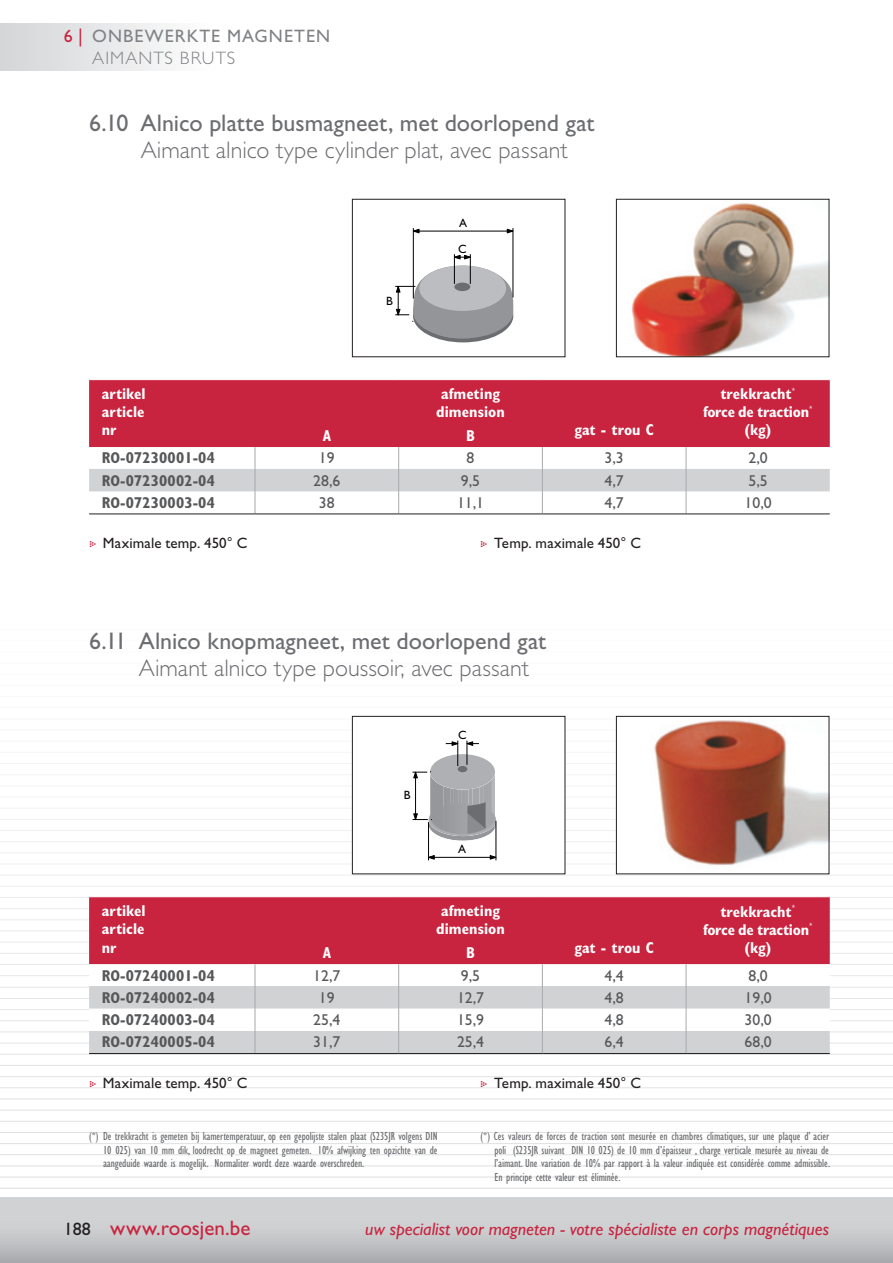
<style>
.page{position:relative;width:893px;height:1263px;background:#fff}
.page>*{position:absolute;margin:0;border:0;box-sizing:border-box;transform-origin:0 0}
.T2_NL{font:24px/27px "Gill Sans Std";color:#6c6d70}
.t1{font:21px "Gill Sans Std";color:#c8233f}
.t2{font:italic 18px "Gill Sans Std";color:#c8233f}
.t3{font:18px/21.6px "Gill Sans Std";letter-spacing:.06em;color:#808285}
.producttabel_paramet{font:700 condensed 15.75px "Gill Sans Std";color:#fff}
.producttabel_code{font:700 condensed 15.75px "Gill Sans Std";letter-spacing:.01em;color:#57585a}
.producttabel_waarden{font:15.75px "Gill Sans Std";color:#57585a}
.producttabel_artikel{font:700 condensed 15.75px "Gill Sans Std";color:#fff}
.infotabel_body_NL{font:15px "Gill Sans Std";letter-spacing:.005em;color:#231f20}
.t4{font:condensed 12px/13.5px "Gill Sans Std";letter-spacing:-.005em;color:#6c6d70;text-align:justify}
.t5{font:12px "Gill Sans Std";color:#000}
.s1{color:#c8233f}
.s2{font-weight:300}
.s3{font-family:"Unit OT";font-weight:300;color:#c8233f}
.s4{font-size:18px;color:#231f20}
</style>
<div class="page">
<div style="left:0;top:1198px;width:893px;height:65px;background:linear-gradient(to bottom,#dbdcdd,#b1b2b6)"></div>
<img style="left:632px;top:203px;width:195px;height:152px">
<div style="left:616px;top:199px;width:213px;height:158px;border:1px solid #231f20"></div>
<img style="left:654px;top:720px;width:173px;height:145px">
<div style="left:616px;top:716px;width:213px;height:158px;border:1px solid #231f20"></div>
<hr style="left:454px;top:254px;width:1px;height:30px;background:#000">
<hr style="left:470px;top:254px;width:1px;height:30px;background:#000">
<hr style="left:413px;top:228px;width:1px;height:70px;background:#000">
<hr style="left:513px;top:228px;width:1px;height:69px;background:#000">
<hr style="left:413px;top:231px;width:100px;height:1px;background:#000">
<svg style="left:413px;top:229px;width:7px;height:5px"></svg>
<svg style="left:506px;top:229px;width:8px;height:5px"></svg>
<svg style="left:395px;top:255px;width:119px;height:84px"></svg>
<div style="left:352px;top:199px;width:213px;height:158px;border:1px solid #231f20"></div>
<hr style="left:428px;top:822px;width:1px;height:38px;background:#000">
<hr style="left:496px;top:821px;width:1px;height:39px;background:#000">
<hr style="left:428px;top:857px;width:68px;height:1px;background:#000">
<svg style="left:429px;top:855px;width:6px;height:5px"></svg>
<svg style="left:489px;top:855px;width:8px;height:5px"></svg>
<svg style="left:413px;top:741px;width:84px;height:100px"></svg>
<div style="left:352px;top:716px;width:213px;height:158px;border:1px solid #231f20"></div>
<div style="left:89px;top:380px;width:741px;height:67px;background:#c8233f"></div>
<svg style="left:89px;top:447px;width:741px;height:66px"></svg>
<hr style="left:89px;top:513px;width:166px;height:1px;background:#231f20">
<hr style="left:255px;top:513px;width:144px;height:1px;background:#231f20">
<hr style="left:399px;top:513px;width:143px;height:1px;background:#231f20">
<hr style="left:542px;top:513px;width:144px;height:1px;background:#231f20">
<hr style="left:686px;top:513px;width:144px;height:1px;background:#231f20">
<div style="left:89px;top:897px;width:741px;height:67px;background:#c8233f"></div>
<svg style="left:89px;top:964px;width:741px;height:22px"></svg>
<svg style="left:89px;top:986px;width:741px;height:67px;fill:#d1d2d4"></svg>
<svg style="left:398px;top:964px;width:1px;height:89px"></svg>
<svg style="left:542px;top:964px;width:1px;height:89px"></svg>
<svg style="left:686px;top:964px;width:1px;height:89px"></svg>
<svg style="left:255px;top:964px;width:1px;height:89px"></svg>
<hr style="left:89px;top:1053px;width:166px;height:1px;background:#231f20">
<hr style="left:255px;top:1053px;width:144px;height:1px;background:#231f20">
<hr style="left:399px;top:1053px;width:143px;height:1px;background:#231f20">
<hr style="left:542px;top:1053px;width:144px;height:1px;background:#231f20">
<hr style="left:686px;top:1053px;width:144px;height:1px;background:#231f20">
<div style="left:0;top:23px;width:370px;height:47px;background:linear-gradient(to right,#dbdcde,#fff)"></div>
<p class="t3" style="left:92px;top:25px;width:239px;text-indent:-28px"><span class="s1">6 |</span> ONBEWERKTE MAGNETEN<br><span class="s2">AIMANTS BRUTS</span></p>
<p class="T2_NL" style="left:141px;top:110px;width:455px;text-indent:-51px">6.10 Alnico platte busmagneet, met doorlopend gat<br><span class="s2">Aimant alnico type cylinder plat, avec passant</span></p>
<p class="t5" style="left:459px;top:216px;width:10px">A</p>
<p class="producttabel_artikel" style="left:102px;top:384px;width:45px">artikel</p>
<p class="producttabel_artikel" style="left:102px;top:402px;width:44px">article</p>
<p class="t5" style="left:386px;top:294px;width:8px">B</p>
<p class="t5" style="left:458px;top:242px;width:10px">C</p>
<p class="producttabel_paramet" style="left:441px;top:384px;width:60px">afmeting</p>
<p class="producttabel_paramet" style="left:436px;top:402px;width:70px">dimension</p>
<p class="producttabel_paramet" style="left:720px;top:385px;width:77px">trekkracht<sup>*</sup></p>
<p class="producttabel_paramet" style="left:703px;top:403px;width:111px">force de traction<sup>*</sup></p>
<p class="producttabel_artikel" style="left:102px;top:421px;width:16px">nr</p>
<p class="producttabel_paramet" style="left:323px;top:427px;width:10px">A</p>
<p class="producttabel_paramet" style="left:466px;top:427px;width:10px">B</p>
<p class="producttabel_paramet" style="left:574px;top:421px;width:81px">gat - trou C</p>
<p class="producttabel_paramet" style="left:744px;top:421px;width:28px">(kg)</p>
<p class="producttabel_code" style="left:102px;top:449px;width:115px">RO-07230001-04</p>
<p class="producttabel_waarden" style="left:319px;top:449px;width:17px">19</p>
<p class="producttabel_waarden" style="left:467px;top:449px;width:9px">8</p>
<p class="producttabel_waarden" style="left:605px;top:449px;width:21px">3,3</p>
<p class="producttabel_waarden" style="left:748px;top:449px;width:21px">2,0</p>
<p class="producttabel_code" style="left:102px;top:471px;width:115px">RO-07230002-04</p>
<p class="producttabel_waarden" style="left:313px;top:471px;width:29px">28,6</p>
<p class="producttabel_waarden" style="left:461px;top:471px;width:21px">9,5</p>
<p class="producttabel_waarden" style="left:605px;top:471px;width:21px">4,7</p>
<p class="producttabel_waarden" style="left:748px;top:471px;width:21px">5,5</p>
<p class="producttabel_code" style="left:102px;top:493px;width:115px">RO-07230003-04</p>
<p class="producttabel_waarden" style="left:319px;top:493px;width:17px">38</p>
<p class="producttabel_waarden" style="left:457px;top:493px;width:29px">11,1</p>
<p class="producttabel_waarden" style="left:605px;top:493px;width:21px">4,7</p>
<p class="producttabel_waarden" style="left:745px;top:493px;width:29px">10,0</p>
<p class="infotabel_body_NL" style="left:89px;top:535px;width:160px"><span class="s3">▸</span> Maximale temp. 450° C</p>
<p class="infotabel_body_NL" style="left:480px;top:535px;width:162px"><span class="s3">▸</span> Temp. maximale 450° C</p>
<p class="T2_NL" style="left:139px;top:627px;width:409px;text-indent:-50px">6.11 Alnico knopmagneet, met doorlopend gat<br><span class="s2">Aimant alnico type poussoir, avec passant</span></p>
<p class="producttabel_artikel" style="left:102px;top:901px;width:45px">artikel</p>
<p class="producttabel_artikel" style="left:102px;top:919px;width:44px">article</p>
<p class="t5" style="left:404px;top:788px;width:8px">B</p>
<p class="t5" style="left:458px;top:728px;width:10px">C</p>
<p class="t5" style="left:458px;top:842px;width:10px">A</p>
<p class="producttabel_paramet" style="left:441px;top:901px;width:60px">afmeting</p>
<p class="producttabel_paramet" style="left:436px;top:919px;width:70px">dimension</p>
<p class="producttabel_paramet" style="left:720px;top:902px;width:77px">trekkracht<sup>*</sup></p>
<p class="producttabel_paramet" style="left:703px;top:920px;width:111px">force de traction<sup>*</sup></p>
<p class="producttabel_artikel" style="left:102px;top:938px;width:16px">nr</p>
<p class="producttabel_paramet" style="left:323px;top:944px;width:10px">A</p>
<p class="producttabel_paramet" style="left:466px;top:944px;width:10px">B</p>
<p class="producttabel_paramet" style="left:574px;top:938px;width:81px">gat - trou C</p>
<p class="producttabel_paramet" style="left:744px;top:938px;width:28px">(kg)</p>
<p class="producttabel_code" style="left:102px;top:966px;width:115px">RO-07240001-04</p>
<p class="producttabel_waarden" style="left:313px;top:966px;width:29px">12,7</p>
<p class="producttabel_waarden" style="left:461px;top:966px;width:21px">9,5</p>
<p class="producttabel_waarden" style="left:605px;top:966px;width:21px">4,4</p>
<p class="producttabel_waarden" style="left:748px;top:966px;width:21px">8,0</p>
<p class="producttabel_code" style="left:102px;top:988px;width:115px">RO-07240002-04</p>
<p class="producttabel_waarden" style="left:319px;top:988px;width:17px">19</p>
<p class="producttabel_waarden" style="left:457px;top:988px;width:29px">12,7</p>
<p class="producttabel_waarden" style="left:605px;top:988px;width:21px">4,8</p>
<p class="producttabel_waarden" style="left:745px;top:988px;width:29px">19,0</p>
<p class="producttabel_code" style="left:102px;top:1010px;width:115px">RO-07240003-04</p>
<p class="producttabel_waarden" style="left:313px;top:1011px;width:29px">25,4</p>
<p class="producttabel_waarden" style="left:457px;top:1011px;width:29px">15,9</p>
<p class="producttabel_waarden" style="left:605px;top:1011px;width:21px">4,8</p>
<p class="producttabel_waarden" style="left:745px;top:1011px;width:29px">30,0</p>
<p class="producttabel_code" style="left:102px;top:1033px;width:115px">RO-07240005-04</p>
<p class="producttabel_waarden" style="left:313px;top:1033px;width:29px">31,7</p>
<p class="producttabel_waarden" style="left:457px;top:1033px;width:29px">25,4</p>
<p class="producttabel_waarden" style="left:605px;top:1033px;width:21px">6,4</p>
<p class="producttabel_waarden" style="left:745px;top:1033px;width:29px">68,0</p>
<p class="infotabel_body_NL" style="left:89px;top:1074px;width:160px"><span class="s3">▸</span> Maximale temp. 450° C</p>
<p class="infotabel_body_NL" style="left:480px;top:1074px;width:162px"><span class="s3">▸</span> Temp. maximale 450° C</p>
<p class="t4" style="left:103px;top:1130px;width:336px;text-indent:-14px">(*) De trekkracht is gemeten bij kamertemperatuur, op een gepolijste stalen plaat (S235JR volgens DIN 10 025) van 10 mm dik, loodrecht op de magneet gemeten. 10% afwijking ten opzichte van de aangeduide waarde is mogelijk. Normaliter wordt deze waarde overschreden.</p>
<p class="t4" style="left:494px;top:1130px;width:337px;text-indent:-14px">(*) Ces valeurs de forces de traction sont mesurée en chambres climatiques, sur une plaque d’ acier poli (S235JR suivant DIN 10 025) de 10 mm d’épaisseur , charge verticale mesurée au niveau de l’aimant. Une variation de 10% par rapport à la valeur indiquée est considérée comme admissible.<br>En principe cette valeur est éliminée.</p>
<h2 class="t1" style="left:64px;top:1216px;width:188px"><span class="s4">188</span> www.roosjen.be</h2>
<h3 class="t2" style="left:365px;top:1219px;width:465px">uw specialist voor magneten - votre spécialiste en corps magnétiques</h3>
</div>
